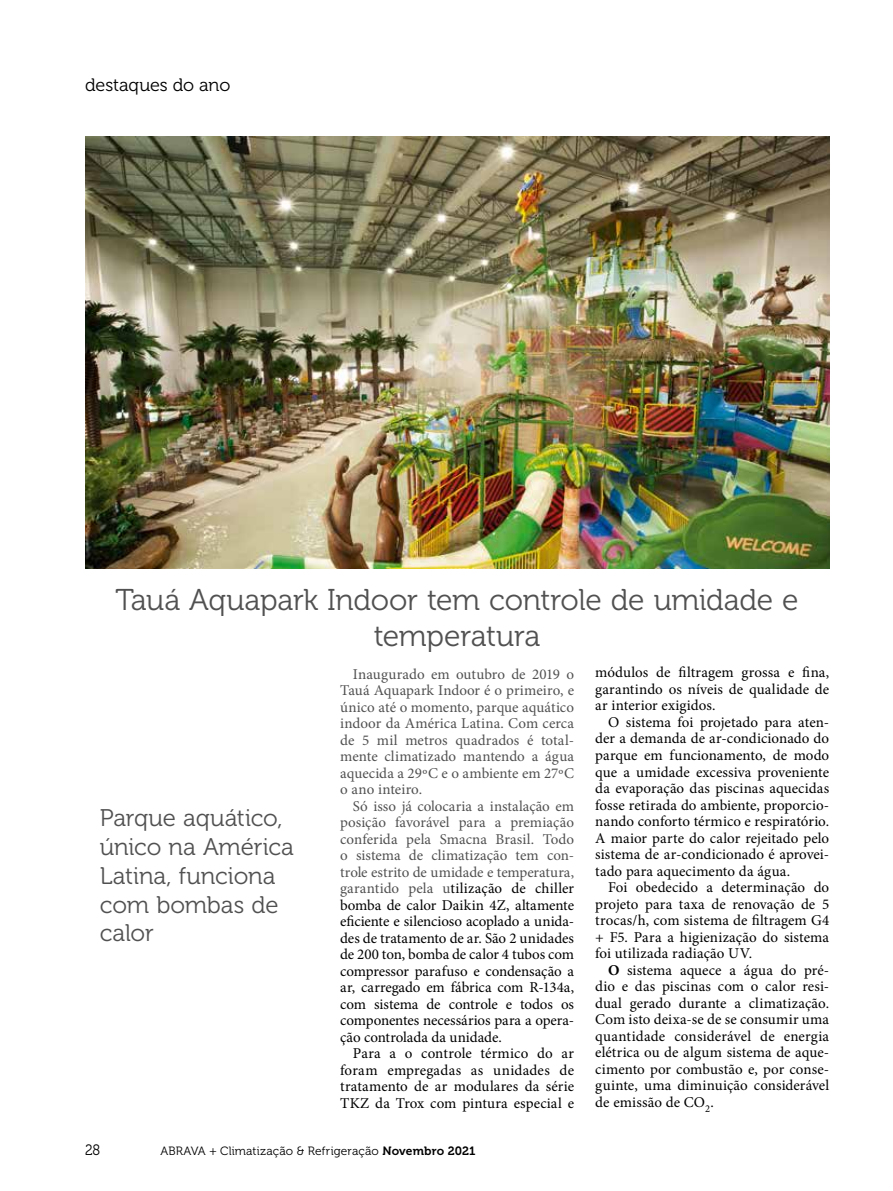
<style>
.page{position:relative;width:893px;height:1191px;background:#fff}
.page>*{position:absolute;margin:0;border:0;box-sizing:border-box;transform-origin:0 0}
.t1{font:30px/36px "Museo 300";letter-spacing:-.01em;color:#515151;text-align:center}
.t2{font:24px/28.8px "Museo 300";letter-spacing:-.01em;color:#515151}
.t3{font:18px "Museo 300";letter-spacing:-.005em;color:#000}
.t4{font:15px/16.5px "Minion Pro";color:#000;text-align:justify}
.t5{font:15px/16.5px "Minion Pro";color:#515151;text-align:justify}
.t6{font:15px "Museo 300";color:#000;scale:.9 1}
.t7{font:12px "Museo 300";letter-spacing:.01em;color:#000}
.s1{color:#515151}
.s2{font-family:"Museo 700"}
.s3{font-weight:700}
</style>
<div class="page">
<img style="left:85px;top:136px;width:744px;height:433px">
<p class="t3" style="left:85px;top:75px;width:147px">destaques do ano</p>
<h1 class="t1" style="left:115px;top:582px;width:685px">Tauá Aquapark Indoor tem controle de umidade e temperatura</h1>
<h2 class="t2" style="left:100px;top:804px;width:195px">Parque aquático, único na América<br>Latina, funciona com bombas de calor</h2>
<p class="t5" style="left:340px;top:665px;width:235px;text-indent:13px">Inaugurado em outubro de 2019 o Tauá Aquapark Indoor é o primeiro, e único até o momento, parque aquático indoor da América Latina. Com cerca de 5 mil metros quadrados é total&shy;mente climatizado mantendo a água aquecida a 29ºC e o ambiente em 27ºC o ano inteiro.</p>
<p class="t4" style="left:340px;top:797px;width:235px;text-indent:13px"><span class="s1">Só isso já colocaria a instalação em posição favorável para a premiação conferida pela Smacna Brasil. Todo o sistema de climatização tem con&shy;trole estrito de umidade e temperatura, garantido pela u</span>tilização de chiller bomba de calor Daikin 4Z, altamente eficiente e silencioso acoplado a unida&shy;des de tratamento de ar. São 2 unidades de 200 ton, bomba de calor 4 tubos com compressor parafuso e condensação a ar, carregado em fábrica com R-134a, com sistema de controle e todos os componentes necessários para a opera&shy;ção controlada da unidade.</p>
<p class="t4" style="left:340px;top:1045px;width:235px;text-indent:13px">Para a o controle térmico do ar foram empregadas as unidades de tratamento de ar modulares da série TKZ da Trox com pintura especial e</p>
<p class="t6" style="left:85px;top:1142px;width:19px">28</p>
<p class="t7" style="left:161px;top:1144px;width:316px">ABRAVA + Climatização &amp; Refrigeração <span class="s2">Novembro 2021</span></p>
<p class="t4" style="left:595px;top:664px;width:235px">módulos de filtragem grossa e fina, garantindo os níveis de qualidade de ar interior exigidos.</p>
<p class="t4" style="left:595px;top:714px;width:235px;text-indent:13px">O sistema foi projetado para aten&shy;der a demanda de ar-condicionado do parque em funcionamento, de modo que a umidade excessiva proveniente da evaporação das piscinas aquecidas fosse retirada do ambiente, proporcio&shy;nando conforto térmico e respiratório.<br>A maior parte do calor rejeitado pelo sistema de ar-condicionado é aprovei&shy;tado para aquecimento da água.</p>
<p class="t4" style="left:595px;top:879px;width:235px;text-indent:13px">Foi obedecido a determinação do projeto para taxa de renovação de 5 trocas/h, com sistema de filtragem G4 + F5. Para a higienização do sistema foi utilizada radiação UV.</p>
<p class="t4" style="left:595px;top:961px;width:235px;text-indent:13px"><span class="s3">O</span> sistema aquece a água do pré&shy;dio e das piscinas com o calor resi&shy;dual gerado durante a climatização.<br>Com isto deixa-se de se consumir uma quantidade considerável de energia elétrica ou de algum sistema de aque&shy;cimento por combustão e, por conse&shy;guinte, uma diminuição considerável de emissão de CO<sub>2</sub>.</p>
</div>
